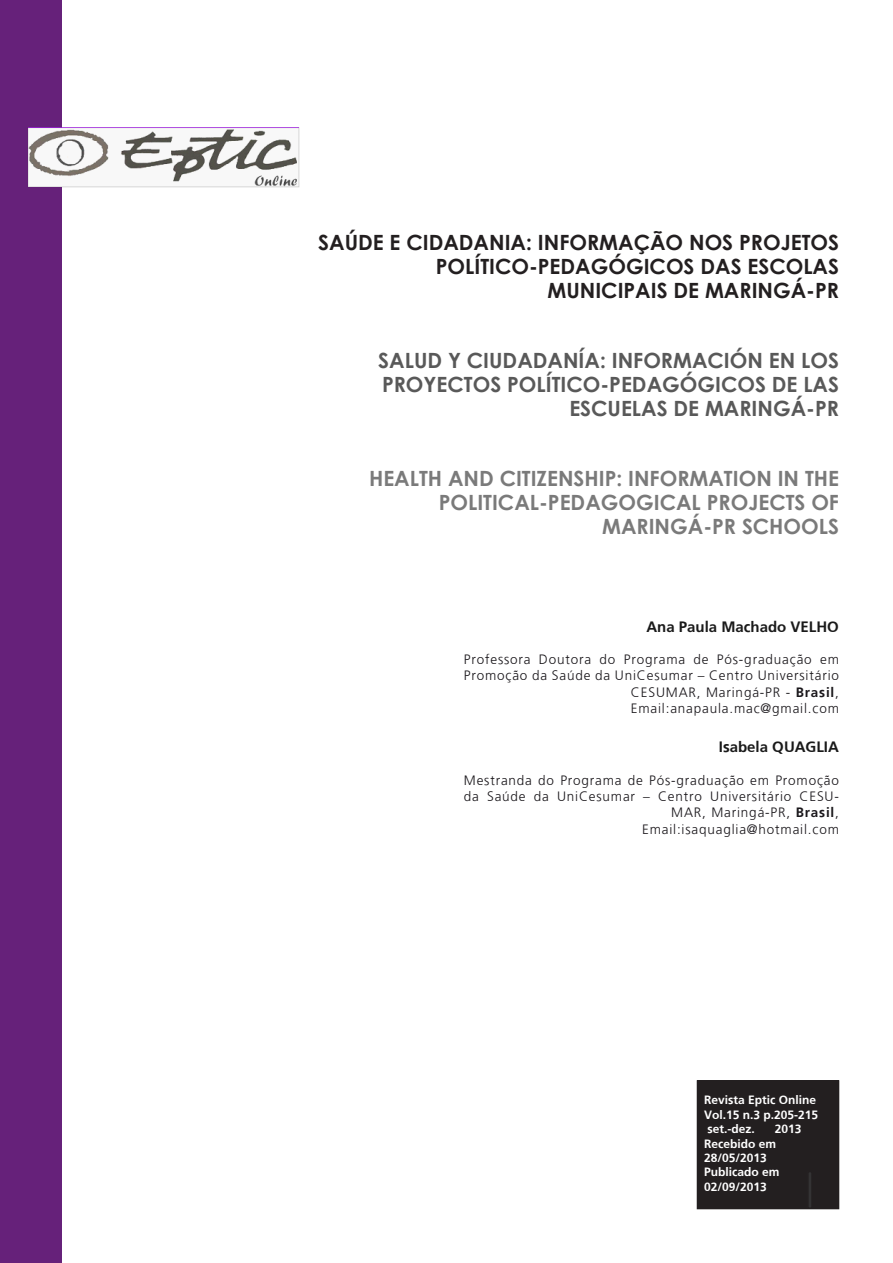
<style>
.page{position:relative;width:893px;height:1263px;background:#fff}
.page>*{position:absolute;margin:0;border:0;box-sizing:border-box;transform-origin:0 0}
.rev_titulo1{font:700 21px/24.2px "Century Gothic";color:#231f20;text-align:right}
.rev_titulo2{font:700 21px/24.2px "Century Gothic";color:#595959}
.rev_titulo3{font:700 21px/24.2px "Century Gothic";color:#7a7a7a;text-align:right}
.rev_autor{font:700 15px "Frutiger";color:#1a1a1a}
.biografia_autor{font:300 13.5px/16.2px "Frutiger";letter-spacing:.06em;color:#1a171b;text-align:right}
.t1{font:700 12px "Frutiger";color:#fff}
.s1{font-weight:700}
</style>
<div class="page">
<div style="left:697px;top:1081px;width:142px;height:128px;background:#231f20"></div>
<div style="left:697px;top:1080px;width:142px;height:129px;border:1px solid #231f20"></div>
<div style="left:807px;top:1171px;width:6px;height:38px;border:2px solid #231f20"></div>
<div style="left:0;top:0;width:62px;height:1263px;background:#66217a"></div>
<img style="left:30px;top:130px;width:267px;height:55px">
<p class="rev_titulo1" style="left:318px;top:229px;width:522px">SAÚDE E CIDADANIA: INFORMAÇÃO NOS PROJETOS<br>POLÍTICO-PEDAGÓGICOS DAS ESCOLAS</p>
<p class="rev_titulo1" style="left:547px;top:277px;width:293px">MUNICIPAIS DE MARINGÁ-PR</p>
<p class="rev_titulo2" style="left:378px;top:347px;width:462px">SALUD Y CIUDADANÍA: INFORMACIÓN EN LOS<br>PROYECTOS POLÍTICO-PEDAGÓGICOS DE LAS</p>
<p class="rev_titulo2" style="left:569px;top:395px;width:271px">ESCUELAS DE MARINGÁ-PR</p>
<p class="rev_titulo3" style="left:369px;top:465px;width:471px">HEALTH AND CITIZENSHIP: INFORMATION IN THE<br>POLITICAL-PEDAGOGICAL PROJECTS OF</p>
<p class="rev_titulo3" style="left:602px;top:514px;width:238px">MARINGÁ-PR SCHOOLS</p>
<p class="rev_autor" style="left:646px;top:618px;width:194px">Ana Paula Machado VELHO</p>
<p class="biografia_autor" style="left:464px;top:651px;width:377px">Professora Doutora do Programa de Pós-graduação em<br>Promoção da Saúde da UniCesumar – Centro Universitário<br>CESUMAR, Maringá-PR - <span class="s1">Brasil</span>,</p>
<p class="biografia_autor" style="left:631px;top:700px;width:210px">Email:anapaula.mac@gmail.com</p>
<p class="rev_autor" style="left:719px;top:738px;width:122px">Isabela QUAGLIA</p>
<p class="biografia_autor" style="left:464px;top:772px;width:377px">Mestranda do Programa de Pós-graduação em Promoção da Saúde da UniCesumar – Centro Universitário CESU-<br>MAR, Maringá-PR, <span class="s1">Brasil</span>,</p>
<p class="biografia_autor" style="left:642px;top:821px;width:198px">Email:isaquaglia@hotmail.com</p>
<p class="t1" style="left:704px;top:1093px;width:114px">Revista Eptic Online</p>
<p class="t1" style="left:704px;top:1107px;width:116px">Vol.15 n.3 p.205-215</p>
<p class="t1" style="left:707px;top:1122px;width:49px">set.-dez.</p>
<p class="t1" style="left:775px;top:1122px;width:28px">2013</p>
<p class="t1" style="left:704px;top:1136px;width:74px">Recebido em</p>
<p class="t1" style="left:704px;top:1151px;width:64px">28/05/2013</p>
<p class="t1" style="left:704px;top:1165px;width:77px">Publicado em</p>
<p class="t1" style="left:704px;top:1179px;width:64px">02/09/2013</p>
</div>
